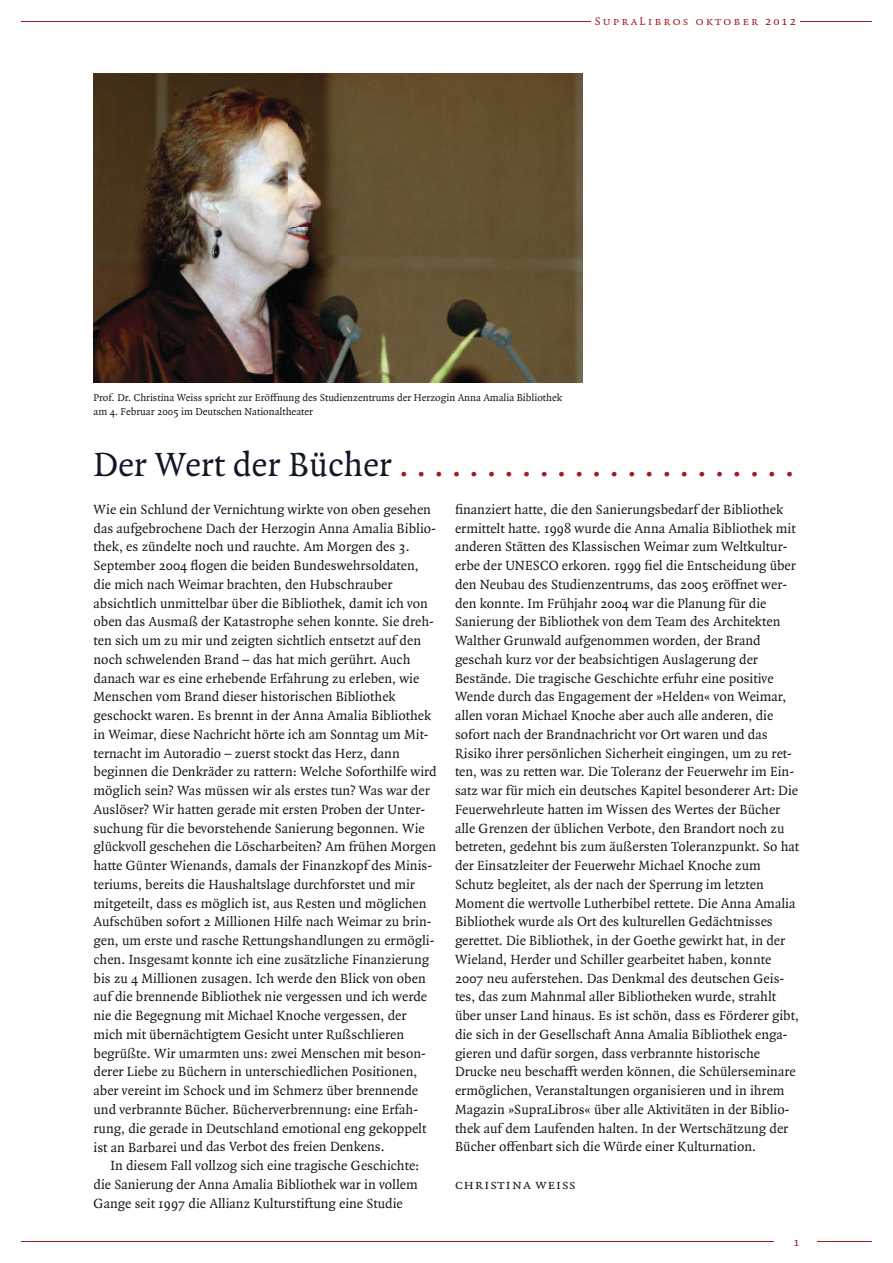
<style>
.page{position:relative;width:893px;height:1263px;background:#fff}
.page>*{position:absolute;margin:0;border:0;box-sizing:border-box;transform-origin:0 0}
.t1{font:36px "Quadraat OT";color:#9f1d20}
.t2{font:14.25px/18.8px "Quadraat OT";color:#181817}
.t3{font:14.25px "Quadraat OT";letter-spacing:.05em;color:#181817}
.t4{font:12px "Quadraat OT";letter-spacing:.18em;color:#9f1d20}
.t5{font:10.8px/13.5px "Quadraat OT";color:#181817}
.s1{color:#12172a}
</style>
<div class="page">
<hr style="left:21px;top:1241px;width:851px;height:1px;background:#9f1d20">
<hr style="left:21px;top:21px;width:851px;height:1px;background:#9f1d20">
<div style="left:774px;top:1233px;width:42px;height:17px;background:#fff"></div>
<div style="left:591px;top:12px;width:208px;height:17px;background:#fff"></div>
<img style="left:94px;top:73px;width:489px;height:310px">
<p class="t4" style="left:595px;top:17px;width:203px">SupraLibros oktober 2012</p>
<p class="t5" style="left:94px;top:392px;width:470px">Prof. Dr. Christina Weiss spricht zur Eröffnung des Studienzentrums der Herzogin Anna Amalia Bibliothek am 4. Februar 2005 im Deutschen Nationaltheater</p>
<h1 class="t1" style="left:94px;top:450px;width:703px"><span class="s1">Der Wert der Bücher</span> . . . . . . . . . . . . . . . . . . . . . . .</h1>
<p class="t2" style="left:94px;top:501px;width:345px">Wie ein Schlund der Vernichtung wirkte von oben gesehen das aufgebrochene Dach der Herzogin Anna Amalia Biblio&shy;thek, es zündelte noch und rauchte. Am Morgen des 3.<br>September 2004 flogen die beiden Bundeswehrsoldaten, die mich nach Weimar brachten, den Hubschrauber absichtlich unmittelbar über die Bibliothek, damit ich von oben das Ausmaß der Katastrophe sehen konnte. Sie dreh&shy;ten sich um zu mir und zeigten sichtlich entsetzt auf den noch schwelenden Brand – das hat mich gerührt. Auch danach war es eine erhebende Erfahrung zu erleben, wie Menschen vom Brand dieser historischen Bibliothek geschockt waren. Es brennt in der Anna Amalia Bibliothek in Weimar, diese Nachricht hörte ich am Sonntag um Mit&shy;ternacht im Autoradio – zuerst stockt das Herz, dann beginnen die Denkräder zu rattern: Welche Soforthilfe wird möglich sein? Was müssen wir als erstes tun? Was war der Auslöser? Wir hatten gerade mit ersten Proben der Unter&shy;suchung für die bevorstehende Sanierung begonnen. Wie glückvoll geschehen die Löscharbeiten? Am frühen Morgen hatte Günter Wienands, damals der Finanzkopf des Minis&shy;teriums, bereits die Haushaltslage durchforstet und mir mitgeteilt, dass es möglich ist, aus Resten und möglichen Aufschüben sofort 2 Millionen Hilfe nach Weimar zu brin&shy;gen, um erste und rasche Rettungshandlungen zu ermögli&shy;chen. Insgesamt konnte ich eine zusätzliche Finanzierung bis zu 4 Millionen zusagen. Ich werde den Blick von oben auf die brennende Bibliothek nie vergessen und ich werde nie die Begegnung mit Michael Knoche vergessen, der mich mit übernächtigtem Gesicht unter Rußschlieren begrüßte. Wir umarmten uns: zwei Menschen mit beson&shy;derer Liebe zu Büchern in unterschiedlichen Positionen, aber vereint im Schock und im Schmerz über brennende und verbrannte Bücher. Bücherverbrennung: eine Erfah&shy;rung, die gerade in Deutschland emotional eng gekoppelt ist an Barbarei und das Verbot des freien Denkens.</p>
<p class="t2" style="left:94px;top:1157px;width:327px;text-align:justify;text-indent:17px">In diesem Fall vollzog sich eine tragische Geschichte: die Sanierung der Anna Amalia Bibliothek war in vollem Gange seit 1997 die Allianz Kulturstiftung eine Studie</p>
<p class="t2" style="left:455px;top:501px;width:346px">finanziert hatte, die den Sanierungsbedarf der Bibliothek ermittelt hatte. 1998 wurde die Anna Amalia Bibliothek mit anderen Stätten des Klassischen Weimar zum Weltkultur&shy;erbe der UNESCO erkoren. 1999 fiel die Entscheidung über den Neubau des Studienzentrums, das 2005 eröffnet wer&shy;den konnte. Im Frühjahr 2004 war die Planung für die Sanierung der Bibliothek von dem Team des Architekten Walther Grunwald aufgenommen worden, der Brand geschah kurz vor der beabsichtigen Auslagerung der Bestände. Die tragische Geschichte erfuhr eine positive Wende durch das Engagement der »Helden« von Weimar, allen voran Michael Knoche aber auch alle anderen, die sofort nach der Brandnachricht vor Ort waren und das Risiko ihrer persönlichen Sicherheit eingingen, um zu ret&shy;ten, was zu retten war. Die Toleranz der Feuerwehr im Ein&shy;satz war für mich ein deutsches Kapitel besonderer Art: Die Feuerwehrleute hatten im Wissen des Wertes der Bücher alle Grenzen der üblichen Verbote, den Brandort noch zu betreten, gedehnt bis zum äußersten Toleranzpunkt. So hat der Einsatzleiter der Feuerwehr Michael Knoche zum Schutz begleitet, als der nach der Sperrung im letzten Moment die wertvolle Lutherbibel rettete. Die Anna Amalia Bibliothek wurde als Ort des kulturellen Gedächtnisses gerettet. Die Bibliothek, in der Goethe gewirkt hat, in der Wieland, Herder und Schiller gearbeitet haben, konnte 2007 neu auferstehen. Das Denkmal des deutschen Geis&shy;tes, das zum Mahnmal aller Bibliotheken wurde, strahlt über unser Land hinaus. Es ist schön, dass es Förderer gibt, die sich in der Gesellschaft Anna Amalia Bibliothek enga&shy;gieren und dafür sorgen, dass verbrannte historische Drucke neu beschafft werden können, die Schülerseminare ermöglichen, Veranstaltungen organisieren und in ihrem Magazin »SupraLibros« über alle Aktivitäten in der Biblio&shy;thek auf dem Laufenden halten. In der Wertschätzung der Bücher offenbart sich die Würde einer Kulturnation.</p>
<p class="t3" style="left:455px;top:1179px;width:122px">christina weiss</p>
<p class="t4" style="left:793px;top:1238px;width:8px">1</p>
</div>
